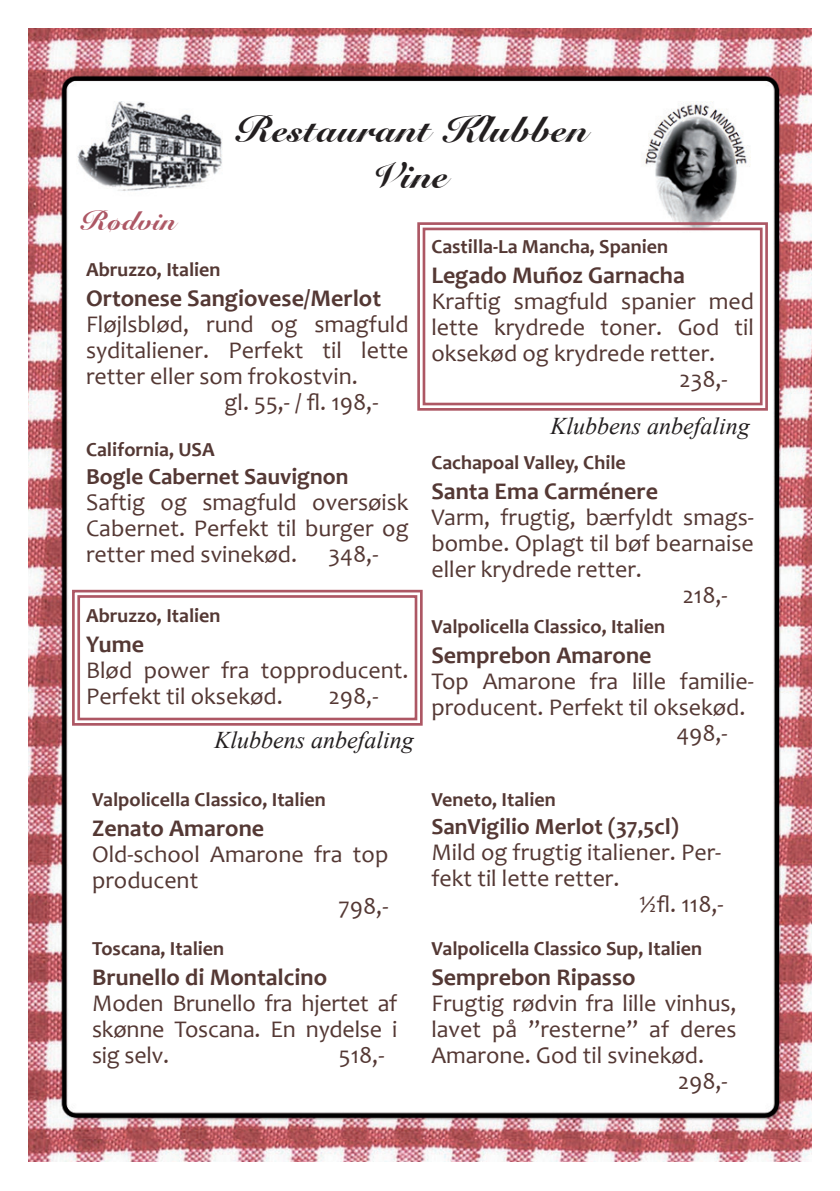
<style>
.page{position:relative;width:840px;height:1191px;background:#fff}
.page>*{position:absolute;margin:0;border:0;box-sizing:border-box;transform-origin:0 0}
.t1{font:900 38px/45.6px "Roundhand BT";color:#231f20;text-align:center}
.t2{font:900 28px "Roundhand BT";color:#ad5764}
.t3{font:24px/26px "Candara";color:#543834;text-align:justify}
.t4{font:700 24px "Candara";color:#543834}
.t5{font:italic 24px "Times New Roman";color:#231f20}
.t6{font:700 23.2px "Candara";color:#543834}
.t7{font:700 20px "Candara";color:#543834}
</style>
<div class="page">
<img style="left:28px;top:29px;width:783px;height:1133px">
<svg style="left:416px;top:221px;width:352px;height:191px"></svg>
<div style="left:422px;top:228px;width:340px;height:177px;border:3px solid #ad5764"></div>
<svg style="left:71px;top:588px;width:353px;height:139px"></svg>
<div style="left:77px;top:595px;width:340px;height:125px;border:3px solid #ad5764"></div>
<h1 class="t1" style="left:243px;top:107px;width:355px">Restaurant Klubben<br>Vine</h1>
<p class="t2" style="left:86px;top:203px;width:98px">Rødvin</p>
<p class="t7" style="left:86px;top:257px;width:136px">Abruzzo, Italien</p>
<p class="t4" style="left:86px;top:283px;width:296px">Ortonese Sangiovese/Merlot</p>
<p class="t3" style="left:86px;top:311px;width:324px">Fløjlsblød, rund og smagfuld syditaliener. Perfekt til lette retter eller som frokostvin.</p>
<p class="t3" style="left:224px;top:389px;width:155px">gl. 55,- / fl. 198,-</p>
<p class="t7" style="left:86px;top:437px;width:130px">California, USA</p>
<p class="t6" style="left:86px;top:462px;width:264px">Bogle Cabernet Sauvignon</p>
<p class="t3" style="left:86px;top:489px;width:324px">Saftig og smagfuld oversøisk Cabernet. Perfekt til burger og retter med svinekød.</p>
<p class="t3" style="left:328px;top:541px;width:51px">348,-</p>
<p class="t7" style="left:86px;top:603px;width:136px">Abruzzo, Italien</p>
<p class="t4" style="left:86px;top:629px;width:60px">Yume</p>
<p class="t3" style="left:86px;top:657px;width:324px">Blød power fra topproducent.<br>Perfekt til oksekød.</p>
<p class="t3" style="left:328px;top:683px;width:51px">298,-</p>
<p class="t5" style="left:214px;top:723px;width:201px">Klubbens anbefaling</p>
<p class="t7" style="left:92px;top:787px;width:235px">Valpolicella Classico, Italien</p>
<p class="t4" style="left:92px;top:814px;width:173px">Zenato Amarone</p>
<p class="t3" style="left:92px;top:841px;width:297px">Old-school Amarone fra top producent</p>
<p class="t3" style="left:338px;top:893px;width:51px">798,-</p>
<p class="t7" style="left:92px;top:936px;width:133px">Toscana, Italien</p>
<p class="t4" style="left:92px;top:962px;width:236px">Brunello di Montalcino</p>
<p class="t3" style="left:92px;top:990px;width:306px">Moden Brunello fra hjertet af skønne Toscana. En nydelse i sig selv.</p>
<p class="t3" style="left:339px;top:1042px;width:47px">518,-</p>
<p class="t7" style="left:431px;top:234px;width:238px">Castilla-La Mancha, Spanien</p>
<p class="t4" style="left:431px;top:261px;width:255px">Legado Muñoz Garnacha</p>
<p class="t3" style="left:431px;top:288px;width:324px">Kraftig smagfuld spanier med lette krydrede toner. God til oksekød og krydrede retter.</p>
<p class="t3" style="left:679px;top:366px;width:50px">238,-</p>
<p class="t5" style="left:550px;top:409px;width:201px">Klubbens anbefaling</p>
<p class="t7" style="left:431px;top:450px;width:196px">Cachapoal Valley, Chile</p>
<p class="t4" style="left:431px;top:477px;width:228px">Santa Ema Carménere</p>
<p class="t3" style="left:431px;top:504px;width:324px">Varm, frugtig, bærfyldt smags&shy;bombe. Oplagt til bøf bearnaise eller krydrede retter.</p>
<p class="t3" style="left:682px;top:582px;width:46px">218,-</p>
<p class="t7" style="left:431px;top:614px;width:235px">Valpolicella Classico, Italien</p>
<p class="t4" style="left:431px;top:641px;width:221px">Semprebon Amarone</p>
<p class="t3" style="left:431px;top:668px;width:324px">Top Amarone fra lille familie&shy;producent. Perfekt til oksekød.</p>
<p class="t3" style="left:676px;top:720px;width:53px">498,-</p>
<p class="t7" style="left:431px;top:787px;width:126px">Veneto, Italien</p>
<p class="t6" style="left:431px;top:812px;width:249px">SanVigilio Merlot (37,5cl)</p>
<p class="t3" style="left:431px;top:839px;width:291px">Mild og frugtig italiener. Per&shy;fekt til lette retter.</p>
<p class="t3" style="left:638px;top:891px;width:86px">½fl. 118,-</p>
<p class="t7" style="left:431px;top:936px;width:272px">Valpolicella Classico Sup, Italien</p>
<p class="t4" style="left:431px;top:962px;width:205px">Semprebon Ripasso</p>
<p class="t3" style="left:431px;top:990px;width:307px">Frugtig rødvin fra lille vinhus, lavet på ”resterne” af deres Amarone. God til svinekød.</p>
<p class="t3" style="left:677px;top:1068px;width:51px">298,-</p>
</div>
